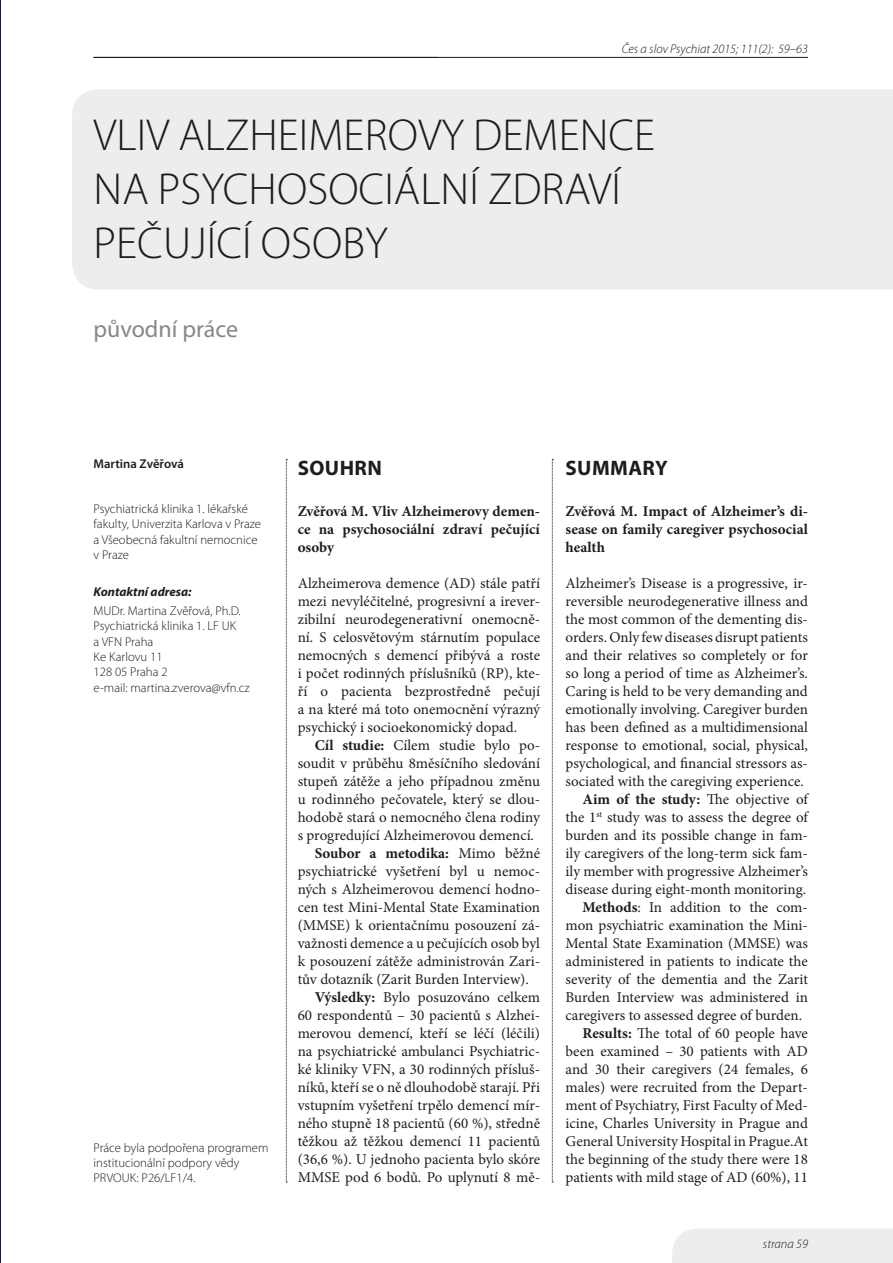
<style>
.page{position:relative;width:893px;height:1263px;background:#fff}
.page>*{position:absolute;margin:0;border:0;box-sizing:border-box;transform-origin:0 0}
.t1{font:300 45px/54px "Myriad Pro";color:#1d1d1b}
.t2{font:24px "Myriad Pro";color:#878787}
.t3{font:700 21px "Myriad Pro";letter-spacing:.02em;color:#1d1d1b}
.t4{font:15px/18px "Minion Pro";color:#1d1d1b;text-align:justify}
.t5{font:700 15px/18px "Minion Pro";color:#1d1d1b;text-align:justify}
.t6{font:300 12.75px/15.3px "Myriad Pro";color:#1d1d1b}
.t7{font:italic 300 12.75px "Myriad Pro";color:#1d1d1b}
.t8{font:italic 700 12.75px "Myriad Pro";color:#1d1d1b}
.t9{font:600 12.75px "Myriad Pro";color:#1d1d1b}
.s1{font-weight:700}
.s2{font-weight:400}
</style>
<div class="page">
<hr style="left:94px;top:57px;width:714px;height:1px;background:#1d1d1b">
<div style="left:672px;top:1228px;width:221px;height:35px;background:#ededed"></div>
<div style="left:72px;top:89px;width:821px;height:200px;background:#ededed"></div>
<svg style="left:286px;top:459px;width:1px;height:724px"></svg>
<svg style="left:552px;top:459px;width:1px;height:724px"></svg>
<svg style="left:0;top:0;width:1px;height:1263px"></svg>
<p class="t7" style="left:622px;top:42px;width:188px">Čes a slov Psychiat 2015; 111(2): 59–63</p>
<h1 class="t1" style="left:94px;top:109px;width:563px">Vliv Alzheimerovy demence nap</h1>
<h1 class="t1" style="left:94px;top:163px;width:529px;text-indent:87px">sychosociáln í zdraví pečující osoby</h1>
<h2 class="t2" style="left:94px;top:314px;width:146px">původní práce</h2>
<p class="t9" style="left:94px;top:455px;width:92px">Martina Zvěřová</p>
<p class="t6" style="left:94px;top:501px;width:169px">Psychiatrická klinika 1. lékařské fakulty, Univerzita Karlova v Praze a Všeobecná fakultní nemocnice v Praze</p>
<p class="t8" style="left:94px;top:583px;width:100px">Kontaktní adresa:</p>
<p class="t6" style="left:94px;top:603px;width:158px">MUDr. Martina Zvěřová, Ph.D.<br>Psychiatrická klinika 1. LF UK<br>a VFN Praha<br>Ke Karlovu 11<br>128 05 Praha 2<br>e-mail: martina.zverova@vfn.cz</p>
<p class="t6" style="left:94px;top:1140px;width:176px">Práce byla podpořena programem institucionální podpory vědy<br>PRVOUK: P26/LF1/4.</p>
<h3 class="t3" style="left:298px;top:454px;width:86px">SOUHRN</h3>
<p class="t5" style="left:298px;top:502px;width:244px">Zvěřová M. Vliv Alzheimerovy demen&shy;ce na psychosociální zdraví pečující osoby</p>
<p class="t4" style="left:298px;top:574px;width:244px">Alzheimerova demence (AD) stále patří mezi nevyléčitelné, progresivní a irever&shy;zibilní neurodegenerativní onemocně&shy;ní. S celosvětovým stárnutím populace nemocných s demencí přibývá a roste i počet rodinných příslušníků (RP), kte&shy;ří o pacienta bezprostředně pečují a na které má toto onemocnění výrazný psychický i socioekonomický dopad.</p>
<p class="t4" style="left:315px;top:736px;width:227px"><span class="s1">Cíl studie:</span> Cílem studie bylo po-</p>
<p class="t4" style="left:298px;top:754px;width:244px">soudit v průběhu 8měsíčního sledování</p>
<p class="t4" style="left:298px;top:772px;width:244px">stupeň zátěže a jeho případnou změnu</p>
<p class="t4" style="left:298px;top:790px;width:244px">u rodinného pečovatele, který se dlou-</p>
<p class="t4" style="left:298px;top:808px;width:244px">hodobě stará o nemocného člena rodiny</p>
<p class="t4" style="left:298px;top:826px;width:238px">s progredující Alzheimerovou demencí.</p>
<p class="t5" style="left:315px;top:844px;width:227px">Soubor a metodika: <span class="s2">Mimo běžné</span></p>
<p class="t4" style="left:298px;top:862px;width:244px">psychiatrické vyšetření byl u nemoc-</p>
<p class="t4" style="left:298px;top:880px;width:244px">ných s Alzheimerovou demencí hodno-</p>
<p class="t4" style="left:298px;top:898px;width:244px">cen test Mini-Mental State Examination</p>
<p class="t4" style="left:298px;top:916px;width:244px">(MMSE) k orientačnímu posouzení zá-</p>
<p class="t4" style="left:298px;top:934px;width:244px">važnosti demence a u pečujících osob byl</p>
<p class="t4" style="left:298px;top:952px;width:244px">k posouzení zátěže administrován Zari-</p>
<p class="t4" style="left:298px;top:970px;width:233px">tův dotazník (Zarit Burden Interview).</p>
<p class="t4" style="left:315px;top:988px;width:227px"><span class="s1">Výsledky:</span> Bylo posuzováno celkem</p>
<p class="t4" style="left:298px;top:1006px;width:244px">60 respondentů – 30 pacientů s Alzhei-</p>
<p class="t4" style="left:298px;top:1024px;width:244px">merovou demencí, kteří se léčí (léčili)</p>
<p class="t4" style="left:298px;top:1042px;width:244px">na psychiatrické ambulanci Psychiatric-</p>
<p class="t4" style="left:298px;top:1060px;width:244px">ké kliniky VFN, a 30 rodinných přísluš-</p>
<p class="t4" style="left:298px;top:1078px;width:244px">níků, kteří se o ně dlouhodobě starají. Při</p>
<p class="t4" style="left:298px;top:1096px;width:244px">vstupním vyšetření trpělo demencí mír-</p>
<p class="t4" style="left:298px;top:1114px;width:244px">ného stupně 18 pacientů (60 %), středně</p>
<p class="t4" style="left:298px;top:1132px;width:244px">těžkou až těžkou demencí 11 pacientů</p>
<p class="t4" style="left:298px;top:1150px;width:244px">(36,6 %). U jednoho pacienta bylo skóre</p>
<p class="t4" style="left:298px;top:1168px;width:244px">MMSE pod 6 bodů. Po uplynutí 8 mě-</p>
<h3 class="t3" style="left:566px;top:454px;width:104px">SUMMARY</h3>
<p class="t5" style="left:566px;top:502px;width:244px">Zvěřová M. Impact of Alzheimer’s di&shy;sease on family caregiver psychosocial health</p>
<p class="t4" style="left:566px;top:574px;width:244px">Alzheimer’s Disease is a progressive, ir-</p>
<p class="t4" style="left:566px;top:592px;width:244px">reversible neurodegenerative illness and</p>
<p class="t4" style="left:566px;top:610px;width:244px">the most common of the dementing dis-</p>
<p class="t4" style="left:566px;top:628px;width:244px">orders. Only few diseases disrupt patients</p>
<p class="t4" style="left:566px;top:646px;width:244px">and their relatives so completely or for</p>
<p class="t4" style="left:566px;top:664px;width:244px">so long a period of time as Alzheimer’s.</p>
<p class="t4" style="left:566px;top:682px;width:244px">Caring is held to be very demanding and</p>
<p class="t4" style="left:566px;top:700px;width:244px">emotionally involving. Caregiver burden</p>
<p class="t4" style="left:566px;top:718px;width:244px">has been defined as a multidimensional</p>
<p class="t4" style="left:566px;top:736px;width:244px">response to emotional, social, physical,</p>
<p class="t4" style="left:566px;top:754px;width:244px">psychological, and financial stressors as-</p>
<p class="t4" style="left:566px;top:772px;width:240px">sociated with the caregiving experience.</p>
<p class="t5" style="left:583px;top:790px;width:227px">Aim of the study: <span class="s2">The objective of</span></p>
<p class="t4" style="left:566px;top:808px;width:244px">the 1<sup>st</sup> study was to assess the degree of</p>
<p class="t4" style="left:566px;top:826px;width:244px">burden and its possible change in fam-</p>
<p class="t4" style="left:566px;top:844px;width:244px">ily caregivers of the long-term sick fam-</p>
<p class="t4" style="left:566px;top:862px;width:244px">ily member with progressive Alzheimer’s</p>
<p class="t4" style="left:566px;top:880px;width:242px">disease during eight-month monitoring.</p>
<p class="t4" style="left:583px;top:898px;width:227px"><span class="s1">Methods</span>: In addition to the com-</p>
<p class="t4" style="left:566px;top:916px;width:244px">mon psychiatric examination the Mini-</p>
<p class="t4" style="left:566px;top:934px;width:244px">Mental State Examination (MMSE) was</p>
<p class="t4" style="left:566px;top:952px;width:244px">administered in patients to indicate the</p>
<p class="t4" style="left:566px;top:970px;width:244px">severity of the dementia and the Zarit</p>
<p class="t4" style="left:566px;top:988px;width:244px">Burden Interview was administered in</p>
<p class="t4" style="left:566px;top:1006px;width:238px">caregivers to assessed degree of burden.</p>
<p class="t4" style="left:583px;top:1024px;width:227px"><span class="s1">Results:</span> The total of 60 people have</p>
<p class="t4" style="left:566px;top:1042px;width:244px">been examined – 30 patients with AD</p>
<p class="t4" style="left:566px;top:1060px;width:244px">and 30 their caregivers (24 females, 6</p>
<p class="t4" style="left:566px;top:1078px;width:244px">males) were recruited from the Depart-</p>
<p class="t4" style="left:566px;top:1096px;width:244px">ment of Psychiatry, First Faculty of Med-</p>
<p class="t4" style="left:566px;top:1114px;width:244px">icine, Charles University in Prague and</p>
<p class="t4" style="left:566px;top:1132px;width:244px">General University Hospital in Prague.At</p>
<p class="t4" style="left:566px;top:1150px;width:244px">the beginning of the study there were 18</p>
<p class="t4" style="left:566px;top:1168px;width:244px">patients with mild stage of AD (60%), 11</p>
<p class="t7" style="left:763px;top:1237px;width:47px">strana 59</p>
</div>
